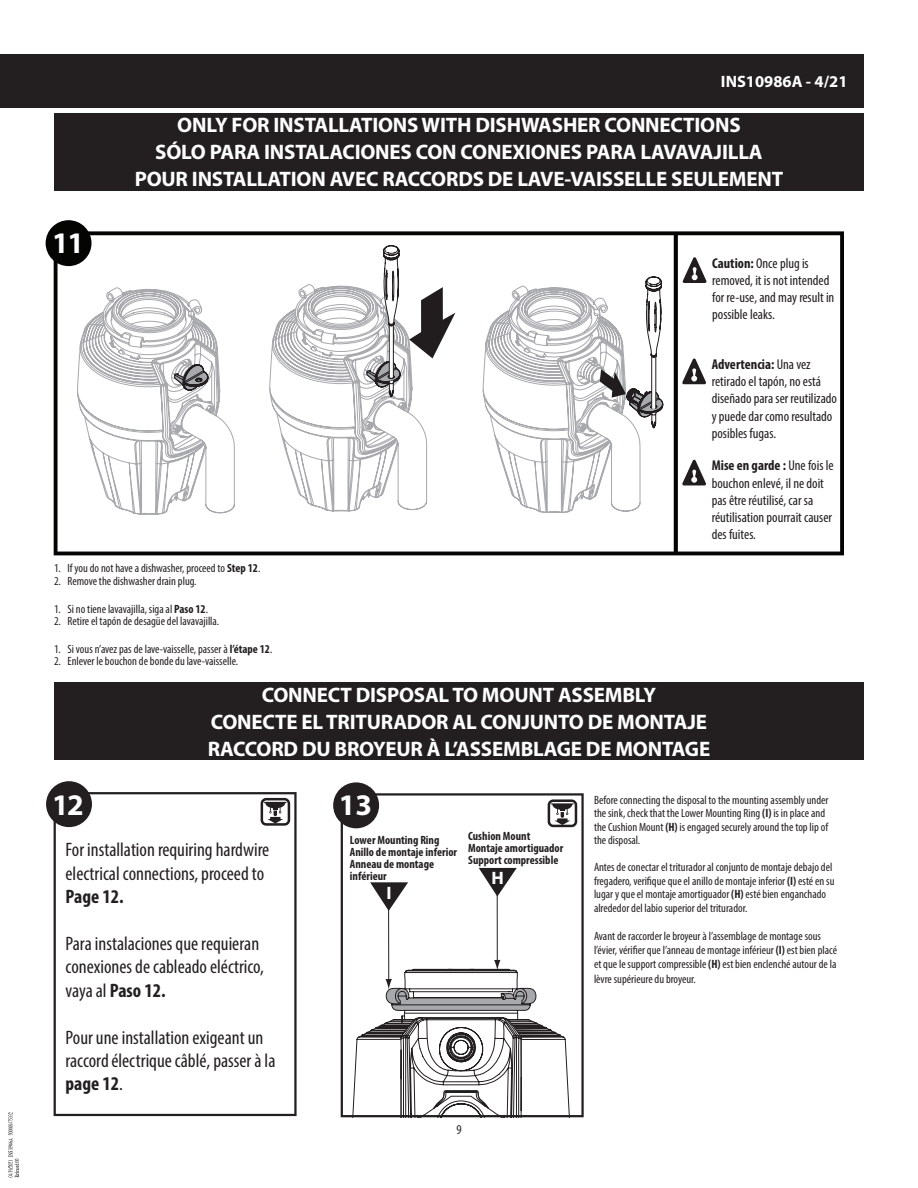
<style>
.page{position:relative;width:918px;height:1188px;background:#fff}
.page>*{position:absolute;margin:0;border:0;box-sizing:border-box;transform-origin:0 0}
.t1{font:700 30px "Myriad Pro";color:#fff}
.t2{font:700 21px "Myriad Pro";letter-spacing:-.01em;color:#fff}
.t3{font:condensed 19.5px/23.4px "Myriad Pro";color:#231f20}
.t4{font:700 18px "Myriad Pro";color:#fff}
.t5{font:700 16.5px "Myriad Pro";color:#fff}
.t6{font:condensed 14.25px/17.1px "Myriad Pro";color:#211d1e}
.t7{font:condensed 13.5px "Myriad Pro";color:#231f20}
.t8{font:condensed 12px/13.5px "Myriad Pro";color:#231f20}
.t9{font:700 condensed 12px/12px "Myriad Pro";color:#231f20}
.s1{font-weight:700}
</style>
<div class="page">
<div style="left:0;top:54px;width:864px;height:54px;background:#231f20"></div>
<div style="left:54px;top:682px;width:810px;height:78px;background:#231f20"></div>
<svg style="left:54px;top:231px;width:790px;height:324px"></svg>
<div style="left:46px;top:220px;width:46px;height:46px;background:#040503;border-radius:50%"></div>
<svg style="left:674px;top:234px;width:4px;height:320px"></svg>
<svg style="left:680px;top:251px;width:30px;height:34px"></svg>
<svg style="left:680px;top:353px;width:29px;height:34px"></svg>
<svg style="left:680px;top:454px;width:29px;height:34px"></svg>
<svg style="left:341px;top:793px;width:243px;height:324px"></svg>
<div style="left:333px;top:782px;width:46px;height:46px;background:#231f20;border-radius:50%"></div>
<svg style="left:547px;top:799px;width:31px;height:29px"></svg>
<svg style="left:54px;top:792px;width:243px;height:324px"></svg>
<svg style="left:260px;top:797px;width:31px;height:29px"></svg>
<div style="left:46px;top:781px;width:46px;height:46px;background:#231f20;border-radius:50%"></div>
<div style="left:54px;top:113px;width:810px;height:78px;background:#231f20"></div>
<svg style="left:8px;top:1112px;width:11px;height:65px"></svg>
<h3 class="t5" style="left:721px;top:71px;width:128px">INS10986A - 4/21</h3>
<p class="t1" style="left:52px;top:224px;width:33px">11</p>
<p class="t2" style="left:177px;top:111px;width:565px">ONLY FOR INSTALLATIONS WITH DISHWASHER CONNECTIONS</p>
<p class="t2" style="left:155px;top:138px;width:609px">SÓLO PARA INSTALACIONES CON CONEXIONES PARA LAVAVAJILLA</p>
<p class="t2" style="left:135px;top:165px;width:650px">POUR INSTALLATION AVEC RACCORDS DE LAVE-VAISSELLE SEULEMENT</p>
<p class="t6" style="left:712px;top:255px;width:124px"><span class="s1">Caution:</span> Once plug is removed, it is not intended for re-use, and may result in possible leaks.</p>
<p class="t6" style="left:712px;top:356px;width:127px"><span class="s1">Advertencia:</span> Una vez retirado el tapón, no está diseñado para ser reutilizado y puede dar como resultado posibles fugas.</p>
<p class="t6" style="left:712px;top:457px;width:123px"><span class="s1">Mise en garde :</span> Une fois le bouchon enlevé, il ne doit pas être réutilisé, car sa réutilisation pourrait causer des fuites.</p>
<p class="t8" style="left:54px;top:561px;width:208px">1. If you do not have a dishwasher, proceed to <span class="s1">Step 12</span>.</p>
<p class="t8" style="left:54px;top:574px;width:144px">2. Remove the dishwasher drain plug.</p>
<p class="t8" style="left:54px;top:602px;width:156px">1. Si no tiene lavavajilla, siga al <span class="s1">Paso 12</span>.</p>
<p class="t8" style="left:54px;top:614px;width:167px">2. Retire el tapón de desagüe del lavavajilla.</p>
<p class="t8" style="left:54px;top:642px;width:220px">1. Si vous n’avez pas de lave-vaisselle, passer à <span class="s1">l’étape 12</span>.</p>
<p class="t8" style="left:54px;top:654px;width:186px">2. Enlever le bouchon de bonde du lave-vaisselle.</p>
<p class="t2" style="left:262px;top:681px;width:396px">CONNECT DISPOSAL TO MOUNT ASSEMBLY</p>
<p class="t2" style="left:211px;top:708px;width:498px">CONECTE EL TRITURADOR AL CONJUNTO DE MONTAJE</p>
<p class="t2" style="left:208px;top:735px;width:504px">RACCORD DU BROYEUR À L’ASSEMBLAGE DE MONTAGE</p>
<p class="t8" style="left:594px;top:793px;width:236px">Before connecting the disposal to the mounting assembly under the sink, check that the Lower Mounting Ring <span class="s1">(I)</span> is in place and the Cushion Mount <span class="s1">(H)</span> is engaged securely around the top lip of the disposal.</p>
<p class="t8" style="left:594px;top:860px;width:242px">Antes de conectar el triturador al conjunto de montaje debajo del fregadero, verifique que el anillo de montaje inferior <span class="s1">(I)</span> esté en su lugar y que el montaje amortiguador <span class="s1">(H)</span> esté bien enganchado alrededor del labio superior del triturador.</p>
<p class="t8" style="left:594px;top:928px;width:245px;line-height:14.4px">Avant de raccorder le broyeur à l’assemblage de montage sous l’évier, vérifier que l’anneau de montage inférieur <span class="s1">(I)</span> est bien placé et que le support compressible <span class="s1">(H)</span> est bien enclenché autour de la lèvre supérieure du broyeur.</p>
<p class="t1" style="left:52px;top:785px;width:33px">12</p>
<p class="t1" style="left:339px;top:786px;width:35px">13</p>
<p class="t9" style="left:468px;top:830px;width:97px">Cushion Mount<br>Montaje amortiguador<br>Support compressible</p>
<p class="t4" style="left:492px;top:867px;width:14px">H</p>
<p class="t9" style="left:350px;top:834px;width:109px">Lower Mounting Ring<br>Anillo de montaje inferior<br>Anneau de montage inférieur</p>
<p class="t4" style="left:387px;top:881px;width:7px">I</p>
<p class="t3" style="left:66px;top:838px;width:205px">For installation requiring hardwire electrical connections, proceed to<br><span class="s1">Page 12.</span></p>
<p class="t3" style="left:66px;top:932px;width:200px">Para instalaciones que requieran conexiones de cableado eléctrico, vaya al <span class="s1">Paso 12.</span></p>
<p class="t3" style="left:66px;top:1025px;width:211px">Pour une installation exigeant un raccord électrique câblé, passer à la <span class="s1">page 12</span>.</p>
<p class="t7" style="left:456px;top:1121px;width:7px">9</p>
</div>
